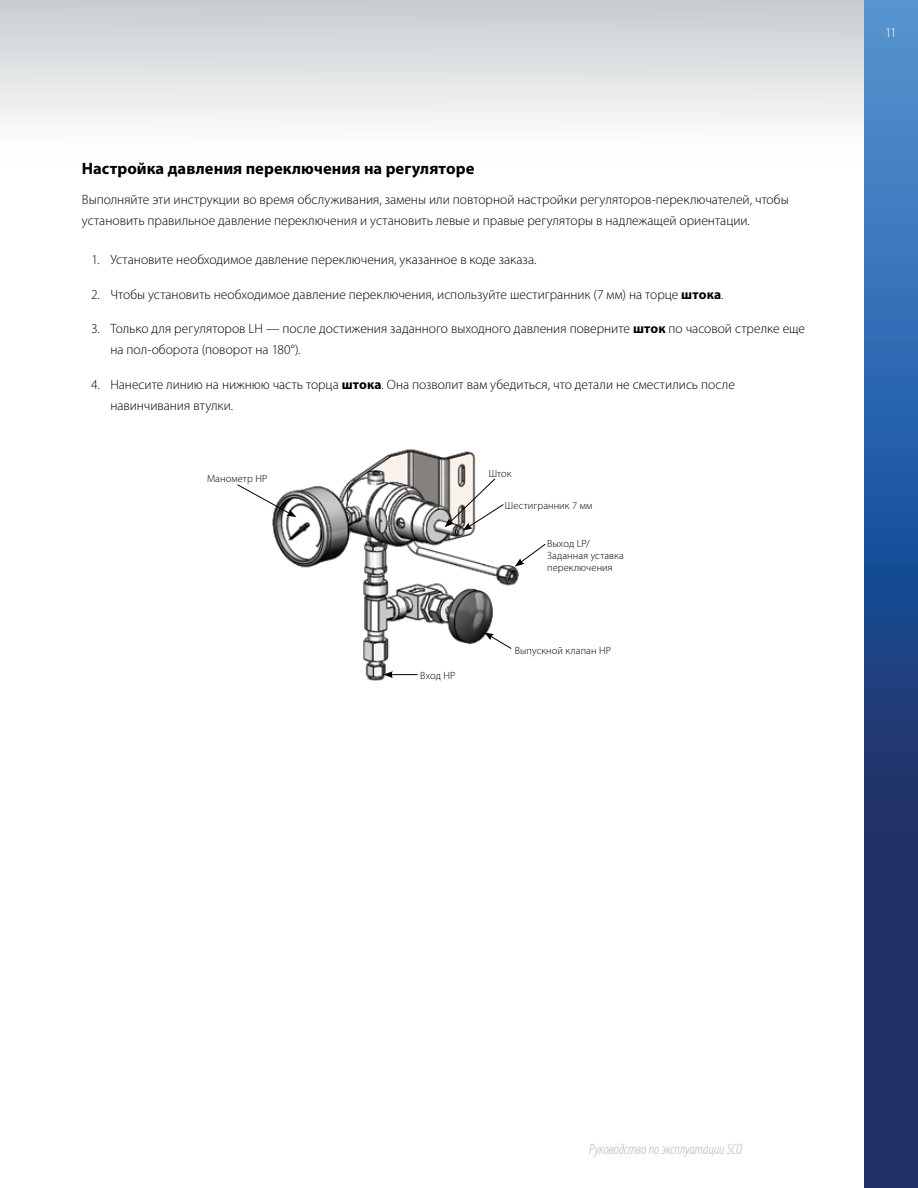
<style>
.page{position:relative;width:918px;height:1188px;background:#fff}
.page>*{position:absolute;margin:0;border:0;box-sizing:border-box;transform-origin:0 0}
.t1{font:700 16.5px "Myriad Pro";letter-spacing:.005em;color:#000}
.t2{font:italic 300 condensed 15px "Myriad Pro";letter-spacing:-.005em;color:#acb4ba}
.t3{font:300 13.5px/21px "Myriad Pro";color:#000}
.t4{font:300 13.5px "Myriad Pro";color:#fff}
.t5{font:300 10.5px/12px "Myriad Pro";letter-spacing:.01em;color:#000}
.s1{font-weight:700}
</style>
<div class="page">
<div style="left:0;top:0;width:864px;height:166px;background:linear-gradient(to bottom,#c8cccf,#fff)"></div>
<img style="left:864px;top:0;width:54px;height:1188px">
<img style="left:272px;top:449px;width:247px;height:232px">
<svg style="left:515px;top:543px;width:31px;height:24px"></svg>
<svg style="left:237px;top:484px;width:59px;height:33px"></svg>
<svg style="left:383px;top:671px;width:35px;height:7px"></svg>
<svg style="left:484px;top:632px;width:28px;height:18px"></svg>
<svg style="left:445px;top:478px;width:59px;height:53px"></svg>
<p class="t1" style="left:82px;top:158px;width:394px">Настройка давления переключения на регуляторе</p>
<p class="t3" style="left:82px;top:189px;width:708px">Выполняйте эти инструкции во время обслуживания, замены или повторной настройки регуляторов-переключателей, чтобы установить правильное давление переключения и установить левые и правые регуляторы в надлежащей ориентации.</p>
<p class="t3" style="left:92px;top:249px;width:446px">1. Установите необходимое давление переключения, указанное в коде заказа.</p>
<p class="t3" style="left:91px;top:284px;width:634px">2. Чтобы установить необходимое давление переключения, используйте шестигранник (7 мм) на торце <span class="s1">штока</span>.</p>
<p class="t3" style="left:110px;top:318px;width:696px;text-indent:-19px">3. Только для регуляторов LH — после достижения заданного выходного давления поверните <span class="s1">шток</span> по часовой стрелке еще на пол-оборота (поворот на 180°).</p>
<p class="t3" style="left:110px;top:374px;width:626px;text-indent:-19px">4. Нанесите линию на нижнюю часть торца <span class="s1">штока</span>. Она позволит вам убедиться, что детали не сместились после навинчивания втулки.</p>
<p class="t5" style="left:207px;top:472px;width:62px">Манометр HP</p>
<p class="t5" style="left:420px;top:669px;width:37px">Вход HP</p>
<p class="t5" style="left:489px;top:467px;width:24px">Шток</p>
<p class="t5" style="left:505px;top:499px;width:89px">Шестигранник 7 мм</p>
<p class="t5" style="left:547px;top:537px;width:78px">Выход LP/<br>Заданная уставка переключения</p>
<p class="t5" style="left:515px;top:644px;width:98px">Выпускной клапан HP</p>
<p class="t4" style="left:885px;top:25px;width:13px">11</p>
<p class="t2" style="left:589px;top:1141px;width:155px">Руководство по эксплуатации SCO</p>
</div>
